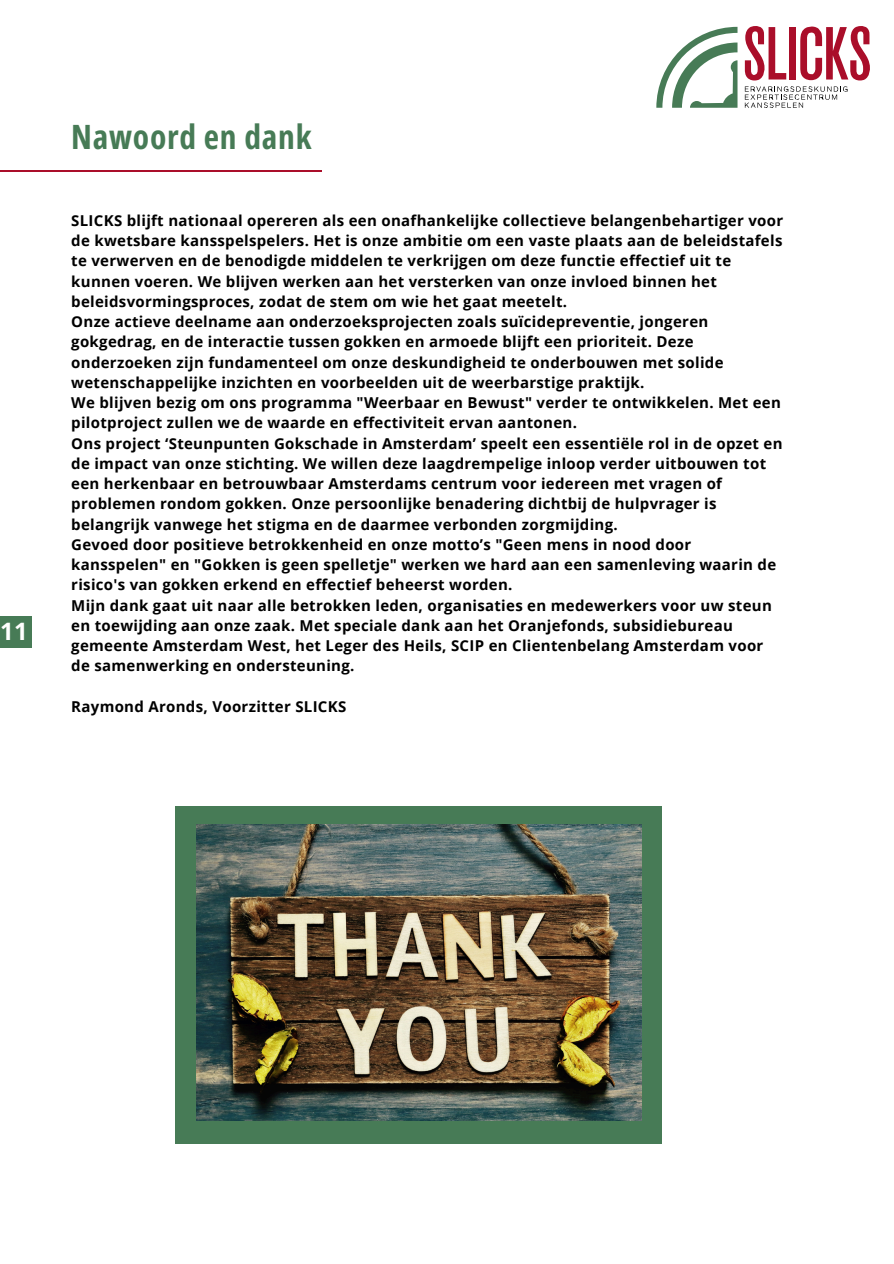
<style>
.page{position:relative;width:894px;height:1264px;background:#fff}
.page>*{position:absolute;margin:0;border:0;box-sizing:border-box;transform-origin:0 0}
.t1{font:700 33.45px "Open Sans Condensed";letter-spacing:.025em;color:#477b56}
.t2{font:700 24px "Open Sans";color:#fff}
.t3{font:700 15px/20.2px "Open Sans";letter-spacing:.02em;color:#000}
</style>
<div class="page">
<hr style="left:0;top:170px;width:322px;height:2px;background:#aa0e2a">
<div style="left:0;top:615px;width:32px;height:32px;background:#477b56"></div>
<svg style="left:744px;top:26px;width:42px;height:54px"></svg>
<div style="left:789px;top:27px;width:6px;height:52px;background:#aa0e2a"></div>
<svg style="left:800px;top:26px;width:69px;height:54px"></svg>
<svg style="left:656px;top:27px;width:81px;height:81px"></svg>
<svg style="left:744px;top:86px;width:103px;height:22px"></svg>
<div style="left:175px;top:806px;width:486px;height:337px;background:#477b56"></div>
<img style="left:197px;top:824px;width:444px;height:296px">
<p class="t2" style="left:0;top:614px;width:29px">11</p>
<p class="t1" style="left:71px;top:113px;width:242px">Nawoord en dank</p>
<p class="t3" style="left:71px;top:210px;width:713px">SLICKS blijft nationaal opereren als een onafhankelijke collectieve belangenbehartiger voor de kwetsbare kansspelspelers. Het is onze ambitie om een vaste plaats aan de beleidstafels te verwerven en de benodigde middelen te verkrijgen om deze functie effectief uit te kunnen voeren. We blijven werken aan het versterken van onze invloed binnen het beleidsvormingsproces, zodat de stem om wie het gaat meetelt.</p>
<p class="t3" style="left:71px;top:311px;width:653px">Onze actieve deelname aan onderzoeksprojecten zoals suïcidepreventie, jongeren gokgedrag, en de interactie tussen gokken en armoede blijft een prioriteit. Deze onderzoeken zijn fundamenteel om onze deskundigheid te onderbouwen met solide wetenschappelijke inzichten en voorbeelden uit de weerbarstige praktijk.</p>
<p class="t3" style="left:71px;top:392px;width:711px">We blijven bezig om ons programma "Weerbaar en Bewust" verder te ontwikkelen. Met een pilotproject zullen we de waarde en effectiviteit ervan aantonen.</p>
<p class="t3" style="left:71px;top:432px;width:712px">Ons project ‘Steunpunten Gokschade in Amsterdam’ speelt een essentiële rol in de opzet en de impact van onze stichting. We willen deze laagdrempelige inloop verder uitbouwen tot een herkenbaar en betrouwbaar Amsterdams centrum voor iedereen met vragen of problemen rondom gokken. Onze persoonlijke benadering dichtbij de hulpvrager is belangrijk vanwege het stigma en de daarmee verbonden zorgmijding.</p>
<p class="t3" style="left:71px;top:534px;width:706px">Gevoed door positieve betrokkenheid en onze motto’s "Geen mens in nood door kansspelen" en "Gokken is geen spelletje" werken we hard aan een samenleving waarin de risico's van gokken erkend en effectief beheerst worden.</p>
<p class="t3" style="left:71px;top:594px;width:702px">Mijn dank gaat uit naar alle betrokken leden, organisaties en medewerkers voor uw steun en toewijding aan onze zaak. Met speciale dank aan het Oranjefonds, subsidiebureau gemeente Amsterdam West, het Leger des Heils, SCIP en Clientenbelang Amsterdam voor de samenwerking en ondersteuning.</p>
<p class="t3" style="left:71px;top:696px;width:276px">Raymond Aronds, Voorzitter SLICKS</p>
</div>
